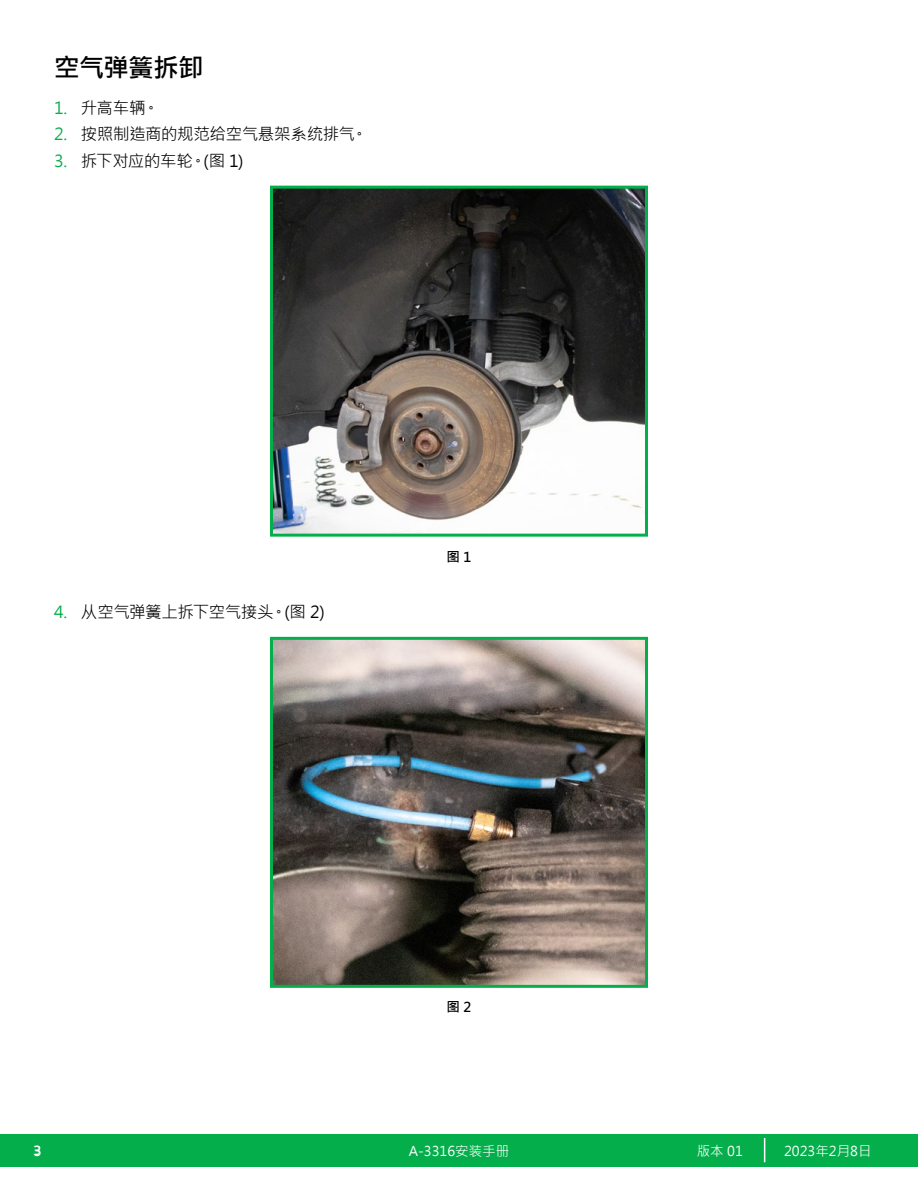
<style>
.page{position:relative;width:918px;height:1188px;background:#fff}
.page>*{position:absolute;margin:0;border:0;box-sizing:border-box;transform-origin:0 0}
.t1{font:700 25.5px "Microsoft Jheng Hei";letter-spacing:-.025em;color:#000}
.t2{font:16.5px "Microsoft Jheng Hei";letter-spacing:-.025em;color:#000}
.t3{font:13.5px "Microsoft Jheng Hei";color:#fff}
.t4{font:700 13.5px "Microsoft Jheng Hei";color:#000}
.s1{color:#04af4b}
</style>
<div class="page">
<div style="left:0;top:1134px;width:918px;height:32px;background:#04af4b"></div>
<svg style="left:764px;top:1138px;width:1px;height:24px"></svg>
<img style="left:274px;top:190px;width:370px;height:343px">
<div style="left:270px;top:186px;width:378px;height:351px;border:3px solid #04af4b"></div>
<img style="left:274px;top:641px;width:370px;height:343px">
<div style="left:270px;top:637px;width:378px;height:351px;border:3px solid #04af4b"></div>
<h1 class="t1" style="left:54px;top:51px;width:151px">空气弹簧拆卸</h1>
<p class="t2" style="left:54px;top:98px;width:107px"><span class="s1">1.</span> 升高车辆。</p>
<p class="t2" style="left:54px;top:124px;width:315px"><span class="s1">2.</span> 按照制造商的规范给空气悬架系统排气。</p>
<p class="t2" style="left:54px;top:151px;width:191px"><span class="s1">3.</span> 拆下对应的车轮。(图 1)</p>
<p class="t2" style="left:54px;top:602px;width:272px"><span class="s1">4.</span> 从空气弹簧上拆下空气接头。(图 2)</p>
<p class="t4" style="left:447px;top:549px;width:26px">图 1</p>
<p class="t4" style="left:447px;top:999px;width:26px">图 2</p>
<p class="t3" style="left:34px;top:1142px;width:9px">3</p>
<p class="t3" style="left:409px;top:1142px;width:102px">A-3316安装手册</p>
<p class="t3" style="left:697px;top:1142px;width:48px">版本 01</p>
<p class="t3" style="left:784px;top:1142px;width:89px">2023年2月8日</p>
</div>
